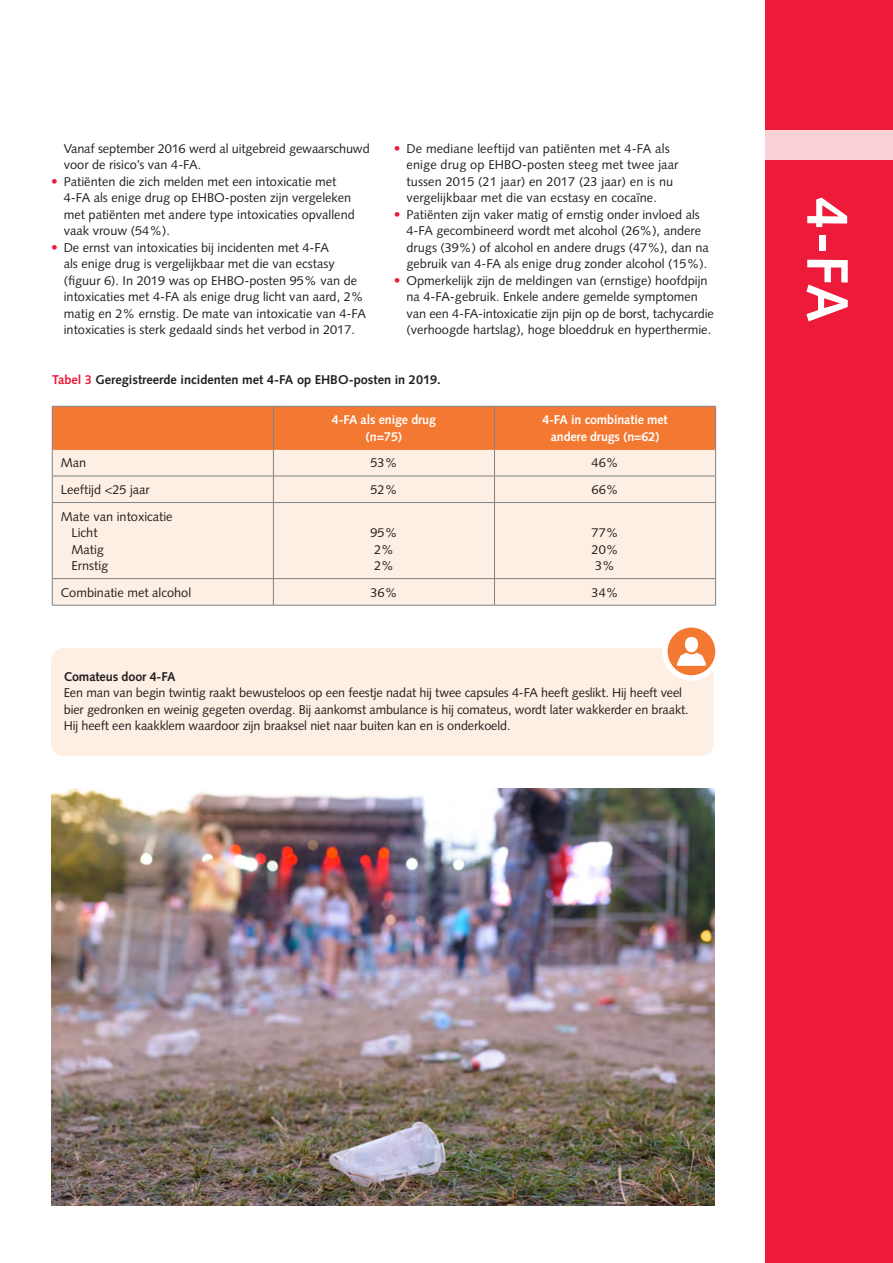
<style>
.page{position:relative;width:893px;height:1263px;background:#fff}
.page>*{position:absolute;margin:0;border:0;box-sizing:border-box;transform-origin:0 0}
._01-kop_1{font:700 58.5px "Syntax LT Std";color:#fff}
._03-brood{font:12.75px/16.5px "Syntax LT Std";color:#231f20}
._03-brood-2{font:700 12.75px "Syntax LT Std";color:#231f20}
._03-brood-3{font:700 12.75px "Syntax LT Std";letter-spacing:-.01em;color:#fff}
.s1{font-size:13.5px;color:#ed1a3a}
.s2{color:#ed1a3a}
</style>
<div class="page">
<div style="left:765px;top:0;width:128px;height:1263px;background:#ed1a3a"></div>
<div style="left:765px;top:130px;width:128px;height:29px;background:#fbd1d7"></div>
<div style="left:53px;top:503px;width:662px;height:102px;background:#fdefe3"></div>
<hr style="left:52px;top:502px;width:221px;height:1px;background:#808285">
<hr style="left:273px;top:502px;width:221px;height:1px;background:#808285">
<hr style="left:273px;top:503px;width:1px;height:75px;background:#808285">
<hr style="left:494px;top:502px;width:222px;height:1px;background:#808285">
<hr style="left:494px;top:503px;width:1px;height:75px;background:#808285">
<svg style="left:273px;top:579px;width:1px;height:26px"></svg>
<svg style="left:494px;top:579px;width:1px;height:26px"></svg>
<svg style="left:52px;top:406px;width:664px;height:96px;background:#f5b892"></svg>
<hr style="left:52px;top:503px;width:1px;height:75px;background:#808285">
<hr style="left:715px;top:503px;width:1px;height:75px;background:#808285">
<hr style="left:52px;top:578px;width:221px;height:1px;background:#808285">
<svg style="left:52px;top:579px;width:1px;height:26px"></svg>
<hr style="left:273px;top:578px;width:221px;height:1px;background:#808285">
<hr style="left:494px;top:578px;width:222px;height:1px;background:#808285">
<svg style="left:715px;top:579px;width:1px;height:26px"></svg>
<hr style="left:52px;top:605px;width:221px;height:1px;background:#808285">
<hr style="left:273px;top:605px;width:221px;height:1px;background:#808285">
<hr style="left:494px;top:605px;width:222px;height:1px;background:#808285">
<hr style="left:52px;top:449px;width:221px;height:1px;background:#f37932">
<hr style="left:273px;top:449px;width:221px;height:1px;background:#f37932">
<hr style="left:494px;top:449px;width:221px;height:1px;background:#f37932">
<div style="left:51px;top:648px;width:663px;height:108px;background:#fdefe3;border-radius:13px"></div>
<svg style="left:665px;top:625px;width:53px;height:53px"></svg>
<div style="left:662px;top:622px;width:59px;height:59px;border:5px solid #fff;border-radius:50%"></div>
<div style="left:685px;top:637px;width:13px;height:15px;background:#fff;border-radius:50%"></div>
<svg style="left:677px;top:653px;width:29px;height:13px"></svg>
<img style="left:51px;top:789px;width:663px;height:416px">
<p class="_03-brood" style="left:64px;top:140px;width:308px">Vanaf september 2016 werd al uitgebreid gewaarschuwd voor de risico’s van 4-FA.</p>
<p class="_03-brood" style="left:64px;top:173px;width:293px;text-indent:-13px"><span class="s1">•</span> Patiënten die zich melden met een intoxicatie met 4-FA als enige drug op EHBO-posten zijn vergeleken met patiënten met andere type intoxicaties opvallend vaak vrouw (54%).</p>
<p class="_03-brood" style="left:64px;top:239px;width:304px;text-indent:-13px"><span class="s1">•</span> De ernst van intoxicaties bij incidenten met 4-FA<br>als enige drug is vergelijkbaar met die van ecstasy (figuur 6). In 2019 was op EHBO-posten 95% van de intoxicaties met 4-FA als enige drug licht van aard, 2% matig en 2% ernstig. De mate van intoxicatie van 4-FA intoxicaties is sterk gedaald sinds het verbod in 2017.</p>
<p class="_03-brood" style="left:406px;top:140px;width:274px;text-indent:-13px"><span class="s1">•</span> De mediane leeftijd van patiënten met 4-FA als enige drug op EHBO-posten steeg met twee jaar tussen 2015 (21 jaar) en 2017 (23 jaar) en is nu vergelijkbaar met die van ecstasy en cocaïne.</p>
<p class="_03-brood" style="left:406px;top:206px;width:304px;text-indent:-13px"><span class="s1">•</span> Patiënten zijn vaker matig of ernstig onder invloed als 4-FA gecombineerd wordt met alcohol (26%), andere drugs (39%) of alcohol en andere drugs (47%), dan na gebruik van 4-FA als enige drug zonder alcohol (15%).</p>
<p class="_03-brood" style="left:406px;top:272px;width:309px;text-indent:-13px"><span class="s1">•</span> Opmerkelijk zijn de meldingen van (ernstige) hoofdpijn na 4-FA-gebruik. Enkele andere gemelde symptomen van een 4-FA-intoxicatie zijn pijn op de borst, tachycardie (verhoogde hartslag), hoge bloeddruk en hyperthermie.</p>
<p class="_03-brood-2" style="left:52px;top:372px;width:390px"><span class="s2">Tabel 3</span> Geregistreerde incidenten met 4-FA op EHBO-posten in 2019.</p>
<p class="_03-brood-3" style="left:332px;top:413px;width:106px">4-FA als enige drug</p>
<p class="_03-brood-3" style="left:366px;top:429px;width:38px">(n=75)</p>
<p class="_03-brood-3" style="left:542px;top:413px;width:127px">4-FA in combinatie met</p>
<p class="_03-brood-3" style="left:551px;top:429px;width:110px">andere drugs (n=62)</p>
<p class="_03-brood" style="left:61px;top:455px;width:27px">Man</p>
<p class="_03-brood" style="left:370px;top:455px;width:28px">53%</p>
<p class="_03-brood" style="left:592px;top:455px;width:28px">46%</p>
<p class="_03-brood" style="left:61px;top:481px;width:91px">Leeftijd &lt;25 jaar</p>
<p class="_03-brood" style="left:370px;top:481px;width:28px">52%</p>
<p class="_03-brood" style="left:592px;top:481px;width:28px">66%</p>
<p class="_03-brood" style="left:61px;top:508px;width:113px">Mate van intoxicatie</p>
<p class="_03-brood" style="left:71px;top:524px;width:34px">Licht<br>Matig</p>
<p class="_03-brood" style="left:71px;top:557px;width:38px">Ernstig</p>
<p class="_03-brood" style="left:370px;top:524px;width:28px">95%</p>
<p class="_03-brood" style="left:374px;top:541px;width:21px">2%</p>
<p class="_03-brood" style="left:374px;top:557px;width:21px">2%</p>
<p class="_03-brood" style="left:592px;top:524px;width:28px">77%</p>
<p class="_03-brood" style="left:592px;top:541px;width:28px">20%</p>
<p class="_03-brood" style="left:595px;top:557px;width:21px">3%</p>
<p class="_03-brood" style="left:61px;top:584px;width:132px">Combinatie met alcohol</p>
<p class="_03-brood" style="left:370px;top:584px;width:28px">36%</p>
<p class="_03-brood" style="left:592px;top:584px;width:28px">34%</p>
<p class="_03-brood-2" style="left:64px;top:669px;width:113px">Comateus door 4-FA</p>
<p class="_03-brood" style="left:64px;top:684px;width:626px">Een man van begin twintig raakt bewusteloos op een feestje nadat hij twee capsules 4-FA heeft geslikt. Hij heeft veel bier gedronken en weinig gegeten overdag. Bij aankomst ambulance is hij comateus, wordt later wakkerder en braakt.<br>Hij heeft een kaakklem waardoor zijn braaksel niet naar buiten kan en is onderkoeld.</p>
<p class="_01-kop_1" style="left:861px;top:198px;width:126px;rotate:90deg">4-FA</p>
</div>
